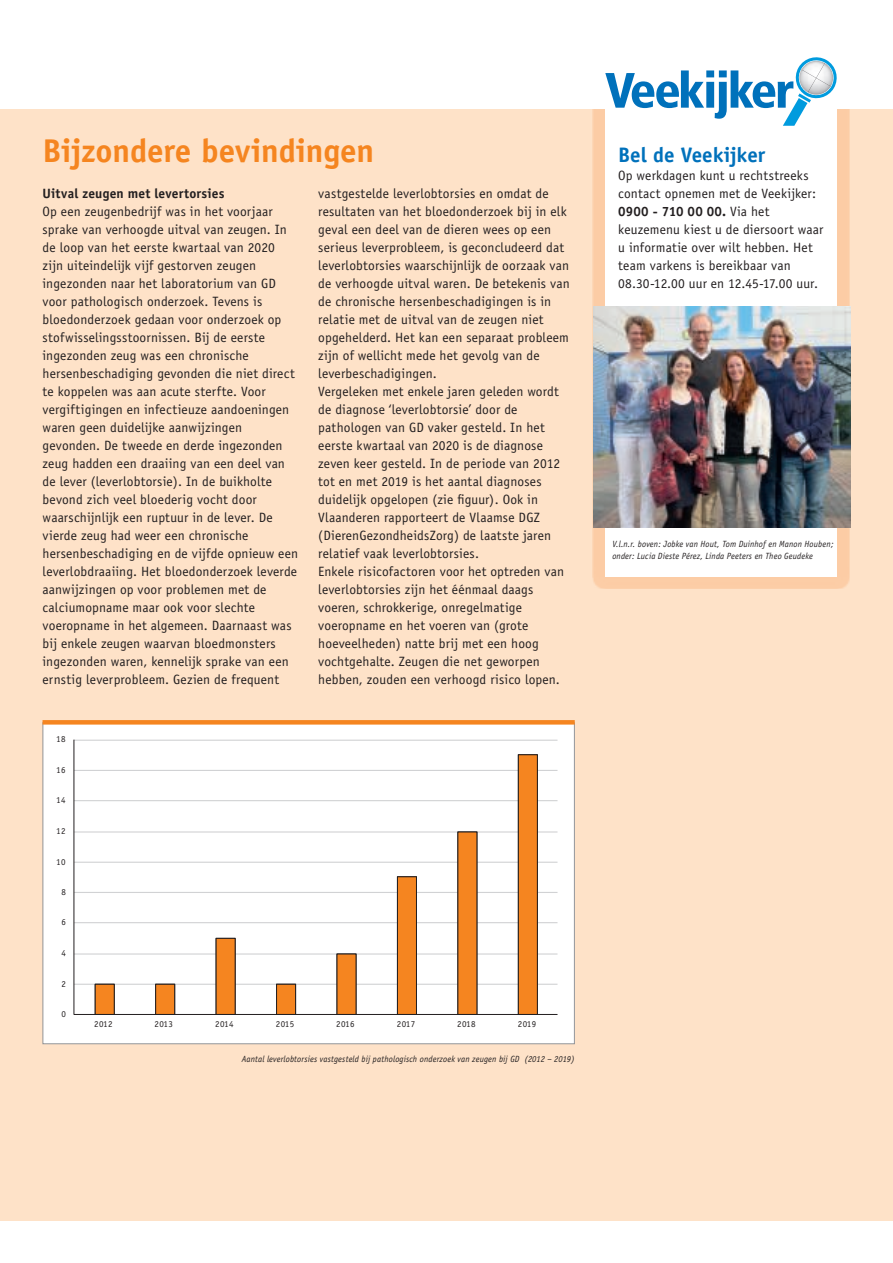
<style>
.page{position:relative;width:893px;height:1263px;background:#fff}
.page>*{position:absolute;margin:0;border:0;box-sizing:border-box;transform-origin:0 0}
.t1{font:700 33px "Officina Sans";letter-spacing:-.005em;color:#f58520}
.t2{font:700 21px "Officina Sans";letter-spacing:-.005em;color:#0071bb}
.t3{font:13.5px/18px "Officina Sans";letter-spacing:.01em;color:#231f20}
.t4{font:700 13.5px "Officina Sans";letter-spacing:.015em;color:#231f20}
.t5{font:italic 9px/12px "Officina Sans";letter-spacing:.015em;color:#231f20;scale:.95 1}
.t6{font:9px "Officina Sans Std";letter-spacing:.055em;color:#231f20}
.s1{font-weight:700}
</style>
<div class="page">
<div style="left:0;top:108px;width:893px;height:1112px;background:#fee2c8"></div>
<div style="left:593px;top:95px;width:257px;height:494px;background:#fccca5"></div>
<div style="left:605px;top:108px;width:232px;height:468px;background:#fff"></div>
<div style="left:0;top:0;width:893px;height:109px;background:#fff"></div>
<svg style="left:605px;top:57px;width:232px;height:69px"></svg>
<img style="left:594px;top:306px;width:256px;height:222px">
<div style="left:43px;top:723px;width:531px;height:321px;background:#fff"></div>
<svg style="left:73px;top:739px;width:485px;height:276px"></svg>
<div style="left:43px;top:720px;width:532px;height:5px;background:#f58520"></div>
<h1 class="t1" style="left:43px;top:130px;width:333px">Bijzondere bevindingen</h1>
<p class="t4" style="left:43px;top:185px;width:183px">Uitval zeugen met levertorsies</p>
<p class="t3" style="left:43px;top:202px;width:257px">Op een zeugenbedrijf was in het voorjaar sprake van verhoogde uitval van zeugen. In de loop van het eerste kwartaal van 2020 zijn uiteindelijk vijf gestorven zeugen ingezonden naar het laboratorium van GD voor pathologisch onderzoek. Tevens is bloedonderzoek gedaan voor onderzoek op stofwisselingsstoornissen. Bij de eerste ingezonden zeug was een chronische hersenbeschadiging gevonden die niet direct te koppelen was aan acute sterfte. Voor vergiftigingen en infectieuze aandoeningen waren geen duidelijke aanwijzingen gevonden. De tweede en derde ingezonden zeug hadden een draaiing van een deel van de lever (leverlobtorsie). In de buikholte bevond zich veel bloederig vocht door waarschijnlijk een ruptuur in de lever. De vierde zeug had weer een chronische hersenbeschadiging en de vijfde opnieuw een leverlobdraaiing. Het bloedonderzoek leverde aanwijzingen op voor problemen met de calciumopname maar ook voor slechte voeropname in het algemeen. Daarnaast was bij enkele zeugen waarvan bloedmonsters ingezonden waren, kennelijk sprake van een ernstig leverprobleem. Gezien de frequent</p>
<p class="t3" style="left:318px;top:184px;width:253px">vastgestelde leverlobtorsies en omdat de resultaten van het bloedonderzoek bij in elk geval een deel van de dieren wees op een serieus leverprobleem, is geconcludeerd dat leverlobtorsies waarschijnlijk de oorzaak van de verhoogde uitval waren. De betekenis van de chronische hersenbeschadigingen is in relatie met de uitval van de zeugen niet opgehelderd. Het kan een separaat probleem zijn of wellicht mede het gevolg van de leverbeschadigingen.<br>Vergeleken met enkele jaren geleden wordt de diagnose ‘leverlobtorsie’ door de pathologen van GD vaker gesteld. In het eerste kwartaal van 2020 is de diagnose zeven keer gesteld. In de periode van 2012 tot en met 2019 is het aantal diagnoses duidelijk opgelopen (zie figuur). Ook in Vlaanderen rapporteert de Vlaamse DGZ (DierenGezondheidsZorg) de laatste jaren relatief vaak leverlobtorsies.<br>Enkele risicofactoren voor het optreden van leverlobtorsies zijn het éénmaal daags voeren, schrokkerige, onregelmatige voeropname en het voeren van (grote hoeveelheden) natte brij met een hoog vochtgehalte. Zeugen die net geworpen hebben, zouden een verhoogd risico lopen.</p>
<p class="t6" style="left:56px;top:733px;width:11px">18</p>
<p class="t6" style="left:56px;top:765px;width:11px">16</p>
<p class="t6" style="left:56px;top:795px;width:11px">14</p>
<p class="t6" style="left:56px;top:825px;width:11px">12</p>
<p class="t6" style="left:56px;top:857px;width:11px">10</p>
<p class="t6" style="left:61px;top:887px;width:6px">8</p>
<p class="t6" style="left:61px;top:917px;width:6px">6</p>
<p class="t6" style="left:61px;top:947px;width:6px">4</p>
<p class="t6" style="left:61px;top:979px;width:6px">2</p>
<p class="t6" style="left:61px;top:1009px;width:6px">0</p>
<p class="t6" style="left:94px;top:1019px;width:20px">2012</p>
<p class="t6" style="left:155px;top:1019px;width:20px">2013</p>
<p class="t6" style="left:215px;top:1019px;width:20px">2014</p>
<p class="t6" style="left:276px;top:1019px;width:20px">2015</p>
<p class="t6" style="left:336px;top:1019px;width:20px">2016</p>
<p class="t6" style="left:397px;top:1019px;width:20px">2017</p>
<p class="t6" style="left:457px;top:1019px;width:20px">2018</p>
<p class="t6" style="left:518px;top:1019px;width:20px">2019</p>
<p class="t5" style="left:242px;top:1053px;width:352px">Aantal leverlobtorsies vastgesteld bij pathologisch onderzoek van zeugen bij GD (2012 – 2019)</p>
<h2 class="t2" style="left:618px;top:142px;width:148px">Bel de Veekijker</h2>
<p class="t3" style="left:618px;top:166px;width:207px">Op werkdagen kunt u rechtstreeks contact opnemen met de Veekijker:<br><span class="s1">0900 - 710 00 00.</span> Via het keuzemenu kiest u de diersoort waar u informatie over wilt hebben. Het team varkens is bereikbaar van<br>08.30-12.00 uur en 12.45-17.00 uur.</p>
<p class="t5" style="left:612px;top:538px;width:234px">V.l.n.r. boven: Jobke van Hout, Tom Duinhof en Manon Houben; onder: Lucia Dieste Pérez, Linda Peeters en Theo Geudeke</p>
</div>
